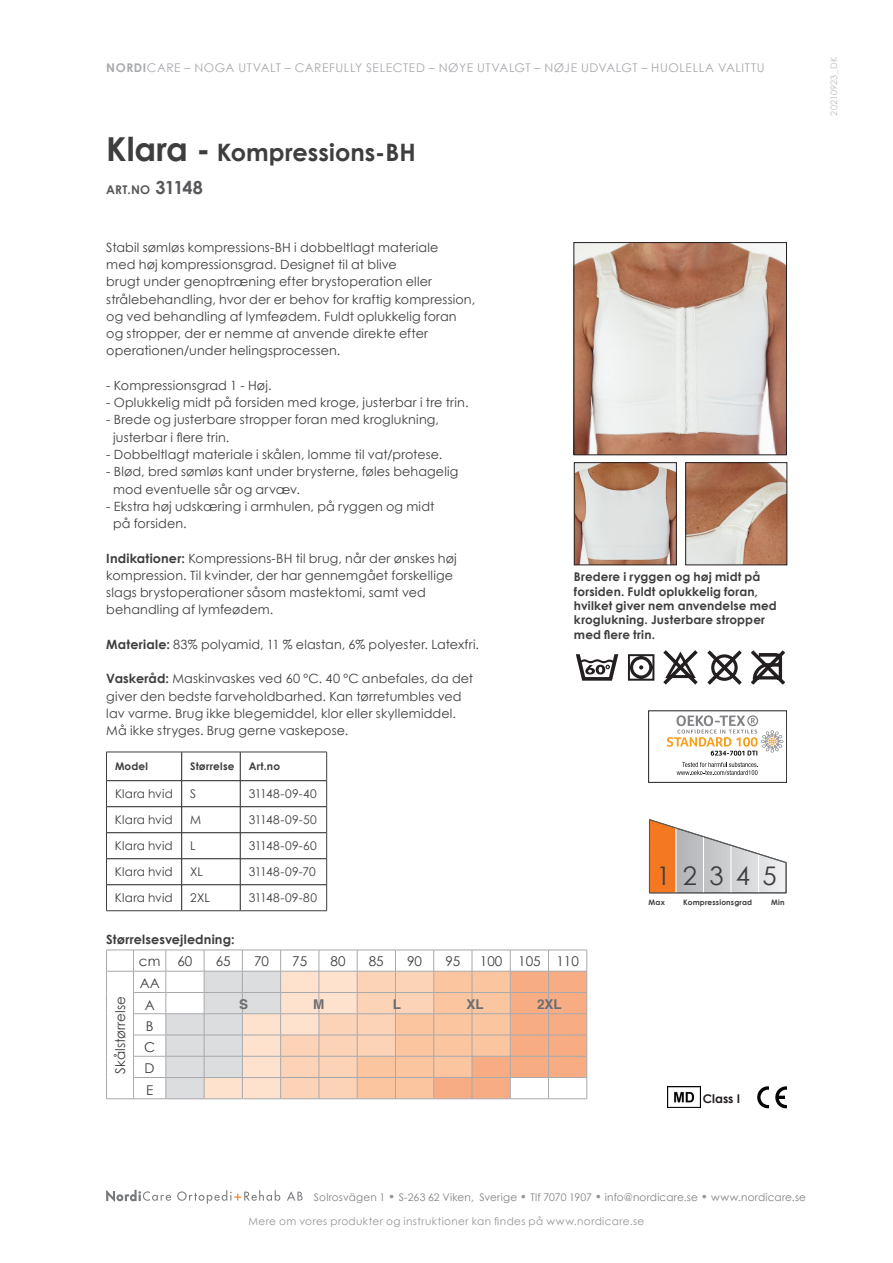
<style>
.page{position:relative;width:893px;height:1263px;background:#fff}
.page>*{position:absolute;margin:0;border:0;box-sizing:border-box;transform-origin:0 0}
.t1{font:25.65px "Century Gothic";letter-spacing:.48em;color:#3e3e3f}
.t2{font:700 24px "Century Gothic";letter-spacing:.005em;color:#3e3e3f}
.t3{font:13.5px/21.3px "Century Gothic";color:#3e3e3f;text-align:center}
.t4{font:700 13.5px "Helvetica";color:#6c6d70}
.t5{font:12.75px/17.2px "Century Gothic";letter-spacing:.01em;color:#3e3e3f}
.t6{font:700 12.75px "Century Gothic";letter-spacing:.005em;color:#3e3e3f}
.t7{font:700 12px/14.4px "Century Gothic";letter-spacing:.01em;color:#3e3e3f}
.t8{font:12px "Century Gothic";letter-spacing:.045em;color:#a8a9ad}
.t9{font:12px "Century Gothic";letter-spacing:.015em;color:#3e3e3f}
.t10{font:12px "Century Gothic";letter-spacing:-.015em;color:#3e3e3f}
.t11{font:700 12px "Century Gothic";color:#57585a}
.t12{font:12px "Century Gothic";letter-spacing:-.03em;color:#3e3e3f}
.t13{font:700 12px "Century Gothic";color:#231f20}
.t14{font:10.5px "Century Gothic";letter-spacing:.015em;color:#808285}
.t15{font:10.5px "Century Gothic";letter-spacing:.035em;color:#939598}
.t16{font:700 10.5px "Century Gothic";letter-spacing:.02em;color:#3e3e3f}
.t17{font:9px "Century Gothic";letter-spacing:.025em;color:#bcbdc0}
.t18{font:700 7.5px "Century Gothic";letter-spacing:.02em;color:#3e3e3f}
.s1{font-weight:700}
.s2{font-size:33px}
.s3{font-size:18px}
.s4{font-weight:700;font-size:12px;color:#939598}
</style>
<div class="page">
<svg style="left:576px;top:654px;width:42px;height:27px"></svg>
<svg style="left:663px;top:650px;width:35px;height:35px"></svg>
<svg style="left:707px;top:650px;width:35px;height:35px"></svg>
<svg style="left:751px;top:650px;width:34px;height:35px"></svg>
<svg style="left:628px;top:654px;width:26px;height:27px"></svg>
<img style="left:576px;top:244px;width:209px;height:209px">
<div style="left:574px;top:242px;width:213px;height:213px;border:1px solid #231f20"></div>
<img style="left:576px;top:464px;width:99px;height:99px">
<div style="left:574px;top:462px;width:103px;height:103px;border:1px solid #231f20"></div>
<img style="left:687px;top:464px;width:98px;height:99px">
<div style="left:685px;top:462px;width:102px;height:103px;border:1px solid #231f20"></div>
<svg style="left:677px;top:762px;width:81px;height:13px"></svg>
<svg style="left:667px;top:715px;width:116px;height:41px"></svg>
<svg style="left:775px;top:1086px;width:11px;height:22px"></svg>
<svg style="left:757px;top:1086px;width:12px;height:22px"></svg>
<img style="left:668px;top:1087px;width:33px;height:20px">
<svg style="left:106px;top:1190px;width:65px;height:12px"></svg>
<svg style="left:177px;top:1190px;width:103px;height:14px"></svg>
<svg style="left:287px;top:1191px;width:16px;height:9px"></svg>
<hr style="left:134px;top:950px;width:32px;height:1px;background:#a8a9ad">
<hr style="left:134px;top:971px;width:32px;height:1px;background:#a8a9ad">
<hr style="left:133px;top:992px;width:33px;height:1px;background:#a8a9ad">
<hr style="left:133px;top:1013px;width:33px;height:1px;background:#a8a9ad">
<hr style="left:133px;top:1035px;width:33px;height:1px;background:#a8a9ad">
<hr style="left:133px;top:1056px;width:33px;height:1px;background:#a8a9ad">
<hr style="left:133px;top:1077px;width:33px;height:1px;background:#a8a9ad">
<svg style="left:166px;top:950px;width:422px;height:149px"></svg>
<hr style="left:134px;top:1098px;width:32px;height:1px;background:#a8a9ad">
<hr style="left:510px;top:1098px;width:39px;height:1px;background:#a8a9ad">
<hr style="left:549px;top:1098px;width:38px;height:1px;background:#a8a9ad">
<svg style="left:106px;top:950px;width:28px;height:149px"></svg>
<svg style="left:648px;top:819px;width:139px;height:75px"></svg>
<svg style="left:106px;top:752px;width:221px;height:158px"></svg>
<hr style="left:106px;top:910px;width:76px;height:1px;background:#3e3e3f">
<hr style="left:182px;top:910px;width:58px;height:1px;background:#3e3e3f">
<hr style="left:240px;top:910px;width:87px;height:1px;background:#3e3e3f">
<hr style="left:107px;top:806px;width:75px;height:1px;background:#231f20">
<hr style="left:182px;top:806px;width:58px;height:1px;background:#231f20">
<hr style="left:240px;top:806px;width:86px;height:1px;background:#231f20">
<hr style="left:107px;top:832px;width:75px;height:1px;background:#231f20">
<hr style="left:182px;top:832px;width:58px;height:1px;background:#231f20">
<hr style="left:240px;top:832px;width:86px;height:1px;background:#231f20">
<hr style="left:107px;top:858px;width:75px;height:1px;background:#231f20">
<hr style="left:182px;top:858px;width:58px;height:1px;background:#231f20">
<hr style="left:240px;top:858px;width:86px;height:1px;background:#231f20">
<hr style="left:107px;top:884px;width:75px;height:1px;background:#231f20">
<hr style="left:182px;top:884px;width:58px;height:1px;background:#231f20">
<hr style="left:240px;top:884px;width:86px;height:1px;background:#231f20">
<p class="t8" style="left:106px;top:60px;width:660px"><span class="s1">NORDI</span>CARE – NOGA UTVALT – CAREFULLY SELECTED – NØYE UTVALGT – NØJE UDVALGT – HUOLELLA VALITTU</p>
<h2 class="t2" style="left:106px;top:137px;width:311px"><span class="s2">Klara -</span> Kompressions-BH</h2>
<p class="t11" style="left:106px;top:182px;width:98px">ART.NO <span class="s3">31148</span></p>
<p class="t5" style="left:106px;top:239px;width:370px">Stabil sømløs kompressions-BH i dobbeltlagt materiale<br>med høj kompressionsgrad. Designet til at blive<br>brugt under genoptræning efter brystoperation eller strålebehandling, hvor der er behov for kraftig kompression, og ved behandling af lymfeødem. Fuldt oplukkelig foran og stropper, der er nemme at anvende direkte efter operationen/under helingsprocessen.</p>
<p class="t5" style="left:106px;top:377px;width:167px">- Kompressionsgrad 1 - Høj.</p>
<p class="t5" style="left:106px;top:394px;width:364px">- Oplukkelig midt på forsiden med kroge, justerbar i tre trin.</p>
<p class="t5" style="left:113px;top:411px;width:327px;text-indent:-7px">- Brede og justerbare stropper foran med kroglukning, justerbar i flere trin.</p>
<p class="t5" style="left:106px;top:446px;width:337px">- Dobbeltlagt materiale i skålen, lomme til vat/protese.</p>
<p class="t5" style="left:113px;top:463px;width:347px;text-indent:-7px">- Blød, bred sømløs kant under brysterne, føles behagelig mod eventuelle sår og arvæv.</p>
<p class="t5" style="left:113px;top:497px;width:323px;text-indent:-7px">- Ekstra høj udskæring i armhulen, på ryggen og midt på forsiden.</p>
<p class="t5" style="left:106px;top:549px;width:352px"><span class="s1">Indikationer:</span> Kompressions-BH til brug, når der ønskes høj kompression. Til kvinder, der har gennemgået forskellige slags brystoperationer såsom mastektomi, samt ved behandling af lymfeødem.</p>
<p class="t5" style="left:106px;top:635px;width:374px"><span class="s1">Materiale:</span> 83% polyamid, 11 % elastan, 6% polyester. Latexfri.</p>
<p class="t5" style="left:106px;top:670px;width:368px"><span class="s1">Vaskeråd:</span> Maskinvaskes ved 60 ºC. 40 ºC anbefales, da det giver den bedste farveholdbarhed. Kan tørretumbles ved lav varme. Brug ikke blegemiddel, klor eller skyllemiddel.<br>Må ikke stryges. Brug gerne vaskepose.</p>
<p class="t16" style="left:115px;top:760px;width:35px">Model</p>
<p class="t16" style="left:190px;top:760px;width:46px">Størrelse</p>
<p class="t16" style="left:249px;top:760px;width:33px">Art.no</p>
<p class="t9" style="left:115px;top:786px;width:59px">Klara hvid</p>
<p class="t9" style="left:190px;top:786px;width:7px">S</p>
<p class="t10" style="left:249px;top:786px;width:70px">31148-09-40</p>
<p class="t9" style="left:115px;top:812px;width:59px">Klara hvid</p>
<p class="t9" style="left:190px;top:812px;width:13px">M</p>
<p class="t10" style="left:249px;top:812px;width:69px">31148-09-50</p>
<p class="t9" style="left:115px;top:838px;width:59px">Klara hvid</p>
<p class="t9" style="left:190px;top:838px;width:7px">L</p>
<p class="t10" style="left:249px;top:838px;width:69px">31148-09-60</p>
<p class="t9" style="left:115px;top:864px;width:59px">Klara hvid</p>
<p class="t9" style="left:190px;top:864px;width:14px">XL</p>
<p class="t12" style="left:249px;top:864px;width:68px">31148-09-70</p>
<p class="t9" style="left:115px;top:890px;width:59px">Klara hvid</p>
<p class="t9" style="left:190px;top:890px;width:21px">2XL</p>
<p class="t10" style="left:249px;top:890px;width:70px">31148-09-80</p>
<p class="t7" style="left:574px;top:569px;width:204px">Bredere i ryggen og høj midt på forsiden. Fuldt oplukkelig foran, hvilket giver nem anvendelse med kroglukning. Justerbare stropper med flere trin.</p>
<h1 class="t1" style="left:656px;top:860px;width:122px">12345</h1>
<p class="t18" style="left:649px;top:897px;width:18px">Max</p>
<p class="t18" style="left:683px;top:898px;width:70px">Kompressionsgrad</p>
<p class="t18" style="left:771px;top:897px;width:15px">Min</p>
<p class="t6" style="left:106px;top:931px;width:130px">Størrelsesvejledning:</p>
<p class="t3" style="left:139px;top:950px;width:23px">cm</p>
<p class="t3" style="left:177px;top:950px;width:16px">60</p>
<p class="t3" style="left:216px;top:950px;width:16px">65</p>
<p class="t3" style="left:254px;top:950px;width:16px">70</p>
<p class="t3" style="left:292px;top:950px;width:16px">75</p>
<p class="t3" style="left:331px;top:950px;width:16px">80</p>
<p class="t3" style="left:369px;top:950px;width:16px">85</p>
<p class="t3" style="left:407px;top:950px;width:16px">90</p>
<p class="t3" style="left:445px;top:950px;width:16px">95</p>
<p class="t3" style="left:480px;top:950px;width:100px">100 105 110</p>
<p class="t3" style="left:109px;top:1074px;width:79px;rotate:-90deg">Skålstørrelse</p>
<p class="t3" style="left:140px;top:972px;width:21px">AA<br>A<br>B<br>C<br>D<br>E</p>
<p class="t4" style="left:239px;top:993px;width:11px">S</p>
<p class="t4" style="left:313px;top:993px;width:13px">M</p>
<p class="t4" style="left:393px;top:993px;width:10px">L</p>
<p class="t4" style="left:466px;top:993px;width:19px">XL</p>
<p class="t4" style="left:537px;top:993px;width:26px">2XL</p>
<p class="t13" style="left:703px;top:1091px;width:39px">Class I</p>
<p class="t17" style="left:828px;top:116px;width:60px;rotate:-90deg">20210923_DK</p>
<p class="t14" style="left:314px;top:1190px;width:494px">Solrosvägen 1 <span class="s4">•</span> S-263 62 Viken, Sverige <span class="s4">•</span> Tlf 7070 1907 <span class="s4">•</span> info@nordicare.se <span class="s4">•</span> www.nordicare.se</p>
<p class="t15" style="left:249px;top:1214px;width:397px">Mere om vores produkter og instruktioner kan findes på www.nordicare.se</p>
</div>
